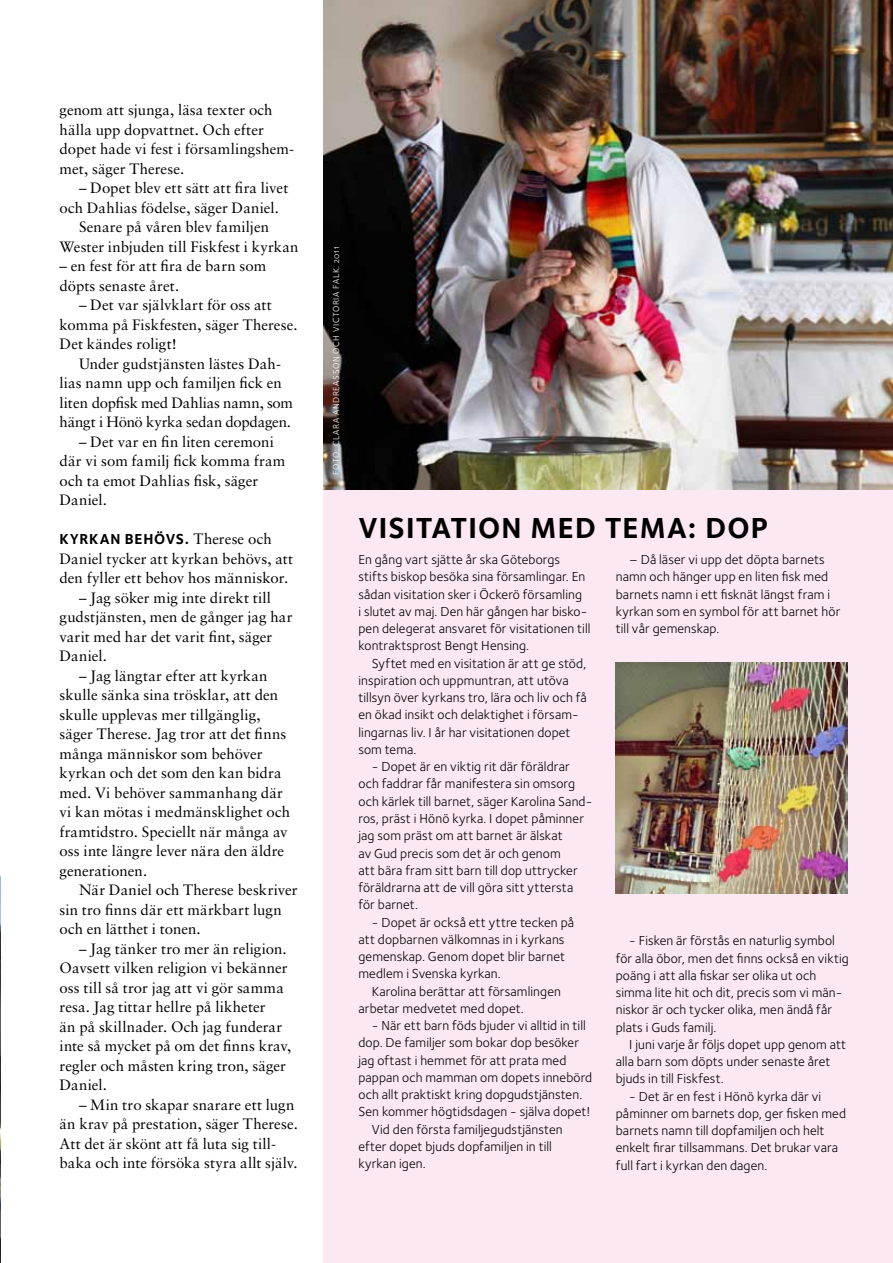
<style>
.page{position:relative;width:893px;height:1263px;background:#fff}
.page>*{position:absolute;margin:0;border:0;box-sizing:border-box;transform-origin:0 0}
.t1{font:700 30px "Foundry Sterling";color:#000}
.t2{font:15px/19.5px "Sabon LT Std";letter-spacing:.005em;color:#000}
.t3{font:700 15px "Foundry Sterling";color:#000}
.t4{font:13.5px/17.2px "Foundry Sterling Book OSF";letter-spacing:.01em;color:#000}
.t5{font:9px "Foundry Sterling Book OSF";letter-spacing:.075em;color:#fff}
.s1{font-family:"Foundry Sterling";font-weight:700}
</style>
<div class="page">
<div style="left:323px;top:0;width:570px;height:1263px;background:#fce8f2"></div>
<img style="left:323px;top:0;width:570px;height:489px">
<img style="left:0;top:876px;width:1px;height:387px">
<img style="left:616px;top:662px;width:231px;height:232px">
<p class="t2" style="left:60px;top:100px;width:236px">genom att sjunga, läsa texter och hälla upp dopvattnet. Och efter dopet hade vi fest i församlingshem&shy;met, säger Therese.</p>
<p class="t2" style="left:79px;top:178px;width:211px">– Dopet blev ett sätt att fira livet</p>
<p class="t2" style="left:60px;top:198px;width:221px">och Dahlias födelse, säger Daniel.</p>
<p class="t2" style="left:79px;top:217px;width:192px">Senare på våren blev familjen</p>
<p class="t2" style="left:60px;top:237px;width:241px">Wester inbjuden till Fiskfest i kyrkan</p>
<p class="t2" style="left:60px;top:256px;width:208px">– en fest för att fira de barn som döpts senaste året.</p>
<p class="t2" style="left:60px;top:295px;width:240px;text-indent:20px">– Det var självklart för oss att komma på Fiskfesten, säger Therese.<br>Det kändes roligt!</p>
<p class="t2" style="left:60px;top:354px;width:235px;text-indent:20px">Under gudstjänsten lästes Dah&shy;lias namn upp och familjen fick en liten dopfisk med Dahlias namn, som hängt i Hönö kyrka sedan dopdagen.</p>
<p class="t2" style="left:60px;top:432px;width:227px;text-indent:20px">– Det var en fin liten ceremoni där vi som familj fick komma fram och ta emot Dahlias fisk, säger<br>Daniel.</p>
<p class="t3" style="left:60px;top:529px;width:76px">KYRKAN BEHÖ</p>
<p class="t2" style="left:60px;top:529px;width:235px;text-indent:106px"><span class="s1">VS.</span> Therese och<br>Daniel tycker att kyrkan behövs, att den fyller ett behov hos människor.</p>
<p class="t2" style="left:60px;top:588px;width:234px;text-indent:20px">– Jag söker mig inte direkt till gudstjänsten, men de gånger jag har varit med har det varit fint, säger<br>Daniel.</p>
<p class="t2" style="left:60px;top:666px;width:232px;text-indent:20px">– Jag längtar efter att kyrkan skulle sänka sina trösklar, att den skulle upplevas mer tillgänglig, säger Therese. Jag tror att det finns många människor som behöver kyrkan och det som den kan bidra med. Vi behöver sammanhang där vi kan mötas i medmänsklighet och framtidstro. Speciellt när många av oss inte längre lever nära den äldre generationen.</p>
<p class="t2" style="left:60px;top:880px;width:240px;text-indent:20px">När Daniel och Therese beskriver sin tro finns där ett märkbart lugn och en lätthet i tonen.</p>
<p class="t2" style="left:60px;top:939px;width:233px;text-indent:20px">– Jag tänker tro mer än religion.<br>Oavsett vilken religion vi bekänner oss till så tror jag att vi gör samma resa. Jag tittar hellre på likheter<br>än på skillnader. Och jag funderar inte så mycket på om det finns krav, regler och måsten kring tron, säger<br>Daniel.</p>
<p class="t2" style="left:60px;top:1095px;width:240px;text-indent:20px">– Min tro skapar snarare ett lugn än krav på prestation, säger Therese.<br>Att det är skönt att få luta sig till&shy;baka och inte försöka styra allt själv.</p>
<p class="t5" style="left:330px;top:474px;width:230px;rotate:-90deg">Foto: Clara Andreasson och Victoria Falk. 2011</p>
<h1 class="t1" style="left:358px;top:506px;width:16px">VISIT</h1>
<h1 class="t1" style="left:432px;top:506px;width:121px">ATION MED</h1>
<h1 class="t1" style="left:605px;top:506px;width:21px">TEM</h1>
<h1 class="t1" style="left:667px;top:506px;width:103px">A: DOP</h1>
<p class="t4" style="left:358px;top:551px;width:234px">En gång vart sjätte år ska Göteborgs stifts biskop besöka sina församlingar. En sådan visitation sker i Öckerö församling<br>i slutet av maj. Den här gången har bisko&shy;pen delegerat ansvaret för visitationen till kontraktsprost Bengt Hensing.<br>Syftet med en visitation är att ge stöd, inspiration och uppmuntran, att utöva tillsyn över kyrkans tro, lära och liv och få en ökad insikt och delaktighet i försam&shy;lingarnas liv. I år har visitationen dopet som tema.</p>
<p class="t4" style="left:358px;top:758px;width:235px;text-indent:14px">- Dopet är en viktig rit där föräldrar och faddrar får manifestera sin omsorg och kärlek till barnet, säger Karolina Sand&shy;ros, präst i Hönö kyrka. I dopet påminner jag som präst om att barnet är älskat<br>av Gud precis som det är och genom<br>att bära fram sitt barn till dop uttrycker föräldrarna att de vill göra sitt yttersta för barnet.</p>
<p class="t4" style="left:358px;top:913px;width:217px;text-indent:14px">- Dopet är också ett yttre tecken på att dopbarnen välkomnas in i kyrkans gemenskap. Genom dopet blir barnet medlem i Svenska kyrkan.<br>Karolina berättar att församlingen arbetar medvetet med dopet.</p>
<p class="t4" style="left:372px;top:1016px;width:215px">- När ett barn föds bjuder vi alltid in till</p>
<p class="t4" style="left:358px;top:1034px;width:222px">dop. De familjer som bokar dop besöker</p>
<p class="t4" style="left:358px;top:1051px;width:209px">jag oftast i hemmet för att prata med</p>
<p class="t4" style="left:358px;top:1068px;width:235px">pappan och mamman om dopets innebörd</p>
<p class="t4" style="left:358px;top:1085px;width:225px">och allt praktiskt kring dopgudstjänsten.</p>
<p class="t4" style="left:358px;top:1103px;width:233px">Sen kommer högtidsdagen - själva dopet!</p>
<p class="t4" style="left:372px;top:1120px;width:192px">Vid den första familjegudstjänsten</p>
<p class="t4" style="left:358px;top:1137px;width:195px">efter dopet bjuds dopfamiljen in till</p>
<p class="t4" style="left:358px;top:1154px;width:69px">kyrkan igen.</p>
<p class="t4" style="left:616px;top:551px;width:226px;text-indent:14px">– Då läser vi upp det döpta barnets namn och hänger upp en liten fisk med barnets namn i ett fisknät längst fram i kyrkan som en symbol för att barnet hör till vår gemenskap.</p>
<p class="t4" style="left:616px;top:932px;width:235px;text-indent:14px">- Fisken är förstås en naturlig symbol för alla öbor, men det finns också en viktig poäng i att alla fiskar ser olika ut och simma lite hit och dit, precis som vi män&shy;niskor är och tycker olika, men ändå får plats i Guds familj.<br>I juni varje år följs dopet upp genom att alla barn som döpts under senaste året bjuds in till Fiskfest.</p>
<p class="t4" style="left:616px;top:1087px;width:232px;text-indent:14px">- Det är en fest i Hönö kyrka där vi påminner om barnets dop, ger fisken med barnets namn till dopfamiljen och helt enkelt firar tillsammans. Det brukar vara full fart i kyrkan den dagen.</p>
</div>
